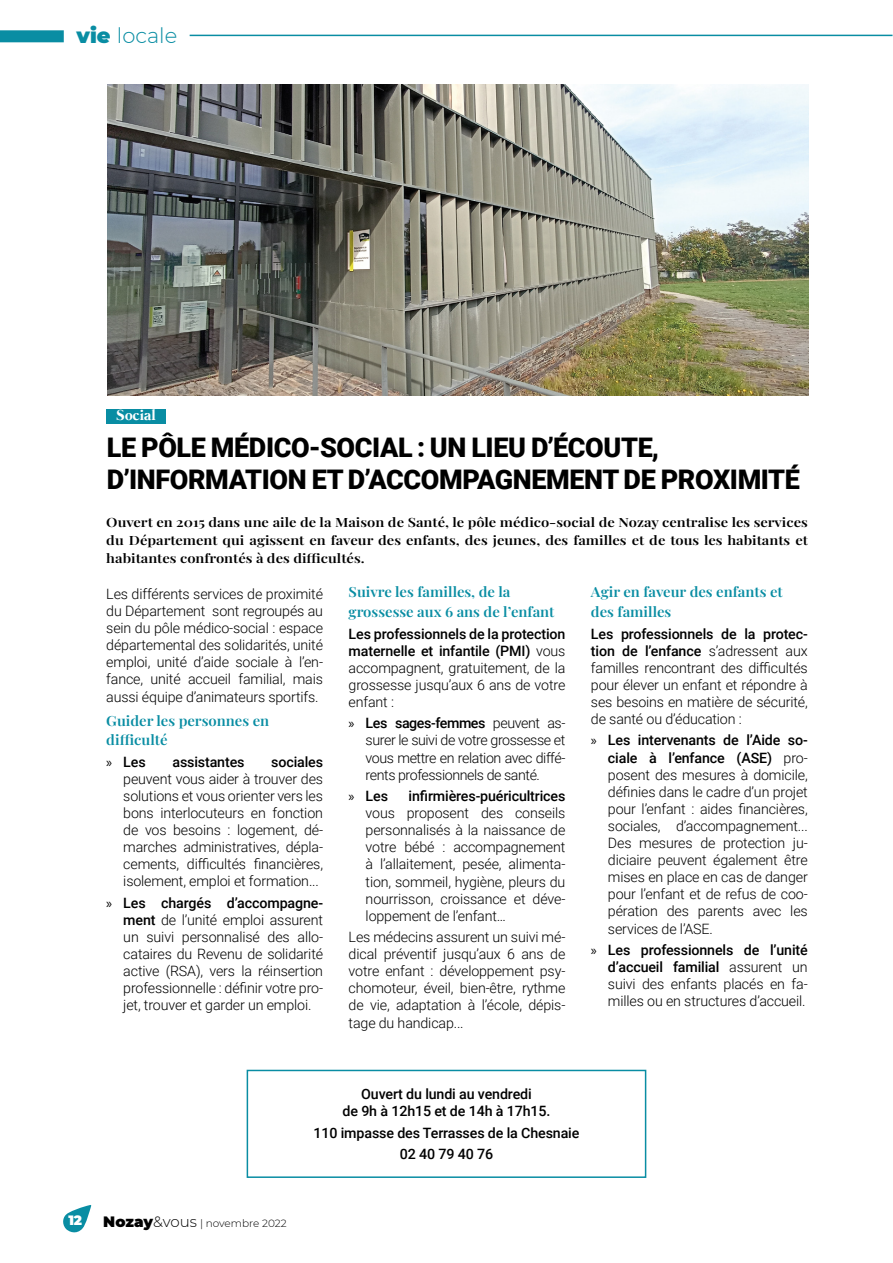
<style>
.page{position:relative;width:893px;height:1263px;background:#fff}
.page>*{position:absolute;margin:0;border:0;box-sizing:border-box;transform-origin:0 0}
.t1{font:900 27px/32.4px "Roboto";letter-spacing:-.015em;color:#000}
.t2{font:300 21px "Montserrat";color:#098da3}
.t3{font:700 15px "Mermaid";color:#fff}
.t4{font:300 14.25px/17.1px "Roboto";letter-spacing:-.01em;color:#000;text-align:justify}
.t5{font:500 14.25px/17.1px "Roboto";letter-spacing:-.01em;color:#000;text-align:center}
.t6{font:600 14.1px/19.8px "Playfair Display";color:#098da3;scale:1.06 1}
.t7{font:900 13.5px "Montserrat";color:#fff}
.t8{font:600 12.75px/18px "Playfair Display";color:#000;text-align:justify;scale:1.15 1}
.t9{font:300 10.5px "Montserrat";color:#000}
.s1{font-weight:900}
.s2{font-family:"Myriad Pro";font-weight:400}
.s3{font-weight:500}
.s4{font-weight:900;font-size:15px}
.s5{font-size:15px}
</style>
<div class="page">
<div style="left:0;top:30px;width:64px;height:12px;background:#098da3"></div>
<hr style="left:190px;top:35px;width:702px;height:1px;background:#098da3">
<svg style="left:63px;top:1205px;width:28px;height:28px"></svg>
<img style="left:107px;top:85px;width:702px;height:311px">
<div style="left:106px;top:409px;width:60px;height:15px;background:#098da3"></div>
<div style="left:247px;top:1070px;width:399px;height:108px;border:2px solid #098da3"></div>
<h2 class="t2" style="left:77px;top:21px;width:102px"><span class="s1">vie</span> locale</h2>
<p class="t3" style="left:117px;top:407px;width:41px">Social</p>
<h1 class="t1" style="left:107px;top:430px;width:695px">LE PÔLE MÉDICO-SOCIAL : UN LIEU D’ÉCOUTE,<br>D’INFORMATION ET D’ACCOMPAGNEMENT DE PROXIMITÉ</h1>
<p class="t8" style="left:106px;top:512px;width:612px">Ouvert en 2015 dans une aile de la Maison de Santé, le pôle médico-social de Nozay centralise les services du Département qui agissent en faveur des enfants, des jeunes, des familles et de tous les habitants et habitantes confrontés à des difficultés.</p>
<p class="t4" style="left:106px;top:585px;width:218px">Les différents services de proximité du Département sont regroupés au sein du pôle médico-social : espace départemental des solidarités, unité emploi, unité d’aide sociale à l’en&shy;fance, unité accueil familial, mais aussi équipe d’animateurs sportifs.</p>
<p class="t6" style="left:106px;top:709px;width:155px">Guider les personnes en difficulté</p>
<p class="t5" style="left:106px;top:753px;width:41px"><span class="s2">»</span> Les</p>
<p class="t5" style="left:172px;top:753px;width:74px">assistantes</p>
<p class="t5" style="left:271px;top:753px;width:53px">sociales</p>
<p class="t4" style="left:123px;top:770px;width:201px">peuvent vous aider à trouver des solutions et vous orienter vers les bons interlocuteurs en fonction de vos besoins : logement, dé&shy;marches administratives, dépla&shy;cements, difficultés financières, isolement, emploi et formation...</p>
<p class="t4" style="left:123px;top:894px;width:201px;text-indent:-17px"><span class="s2">»</span> <span class="s3">Les chargés d’accompagne&shy;ment</span> de l’unité emploi assurent un suivi personnalisé des allo&shy;cataires du Revenu de solidarité active (RSA), vers la réinsertion professionnelle : définir votre pro&shy;jet, trouver et garder un emploi.</p>
<p class="t6" style="left:349px;top:581px;width:196px">Suivre les familles, de la grossesse aux 6 ans de l’enfant</p>
<p class="t4" style="left:349px;top:624px;width:218px"><span class="s3">Les professionnels de la protection maternelle et infantile (PMI)</span> vous accompagnent, gratuitement, de la grossesse jusqu’aux 6 ans de votre enfant :</p>
<p class="t4" style="left:366px;top:714px;width:201px;text-indent:-17px"><span class="s2">»</span> <span class="s3">Les sages-femmes</span> peuvent as&shy;surer le suivi de votre grossesse et vous mettre en relation avec diffé&shy;rents professionnels de santé.</p>
<p class="t5" style="left:349px;top:787px;width:41px"><span class="s2">»</span> Les</p>
<p class="t5" style="left:409px;top:787px;width:158px">infirmières-puéricultrices</p>
<p class="t4" style="left:366px;top:804px;width:201px">vous proposent des conseils personnalisés à la naissance de votre bébé : accompagnement à l’allaitement, pesée, alimenta&shy;tion, sommeil, hygiène, pleurs du nourrisson, croissance et déve&shy;loppement de l’enfant…</p>
<p class="t4" style="left:349px;top:928px;width:218px">Les médecins assurent un suivi mé&shy;dical préventif jusqu’aux 6 ans de votre enfant : développement psy&shy;chomoteur, éveil, bien-être, rythme de vie, adaptation à l’école, dépis&shy;tage du handicap...</p>
<p class="t6" style="left:591px;top:581px;width:182px">Agir en faveur des enfants et des familles</p>
<p class="t4" style="left:591px;top:624px;width:218px"><span class="s3">Les professionnels de la protec&shy;tion de l’enfance</span> s’adressent aux familles rencontrant des difficultés pour élever un enfant et répondre à ses besoins en matière de sécurité, de santé ou d’éducation :</p>
<p class="t4" style="left:608px;top:731px;width:201px;text-indent:-17px"><span class="s2">»</span> <span class="s3">Les intervenants de l’Aide so&shy;ciale à l’enfance (ASE)</span> pro&shy;posent des mesures à domicile, définies dans le cadre d’un projet pour l’enfant : aides financières, sociales, d’accompagnement...<br>Des mesures de protection ju&shy;diciaire peuvent également être mises en place en cas de danger pour l’enfant et de refus de coo&shy;pération des parents avec les services de l’ASE.</p>
<p class="t4" style="left:608px;top:941px;width:201px;text-indent:-17px"><span class="s2">»</span> <span class="s3">Les professionnels de l’unité d’accueil familial</span> assurent un suivi des enfants placés en fa&shy;milles ou en structures d’accueil.</p>
<p class="t7" style="left:68px;top:1210px;width:15px">12</p>
<p class="t9" style="left:103px;top:1216px;width:185px"><span class="s4">Nozay</span><span class="s5">&amp;vous</span> | novembre 2022</p>
<p class="t5" style="left:343px;top:1085px;width:209px">Ouvert du lundi au vendredi<br>de 9h à 12h15 et de 14h à 17h15.</p>
<p class="t5" style="left:314px;top:1121px;width:267px;line-height:21.3px">110 impasse des Terrasses de la Chesnaie<br>02 40 79 40 76</p>
</div>
